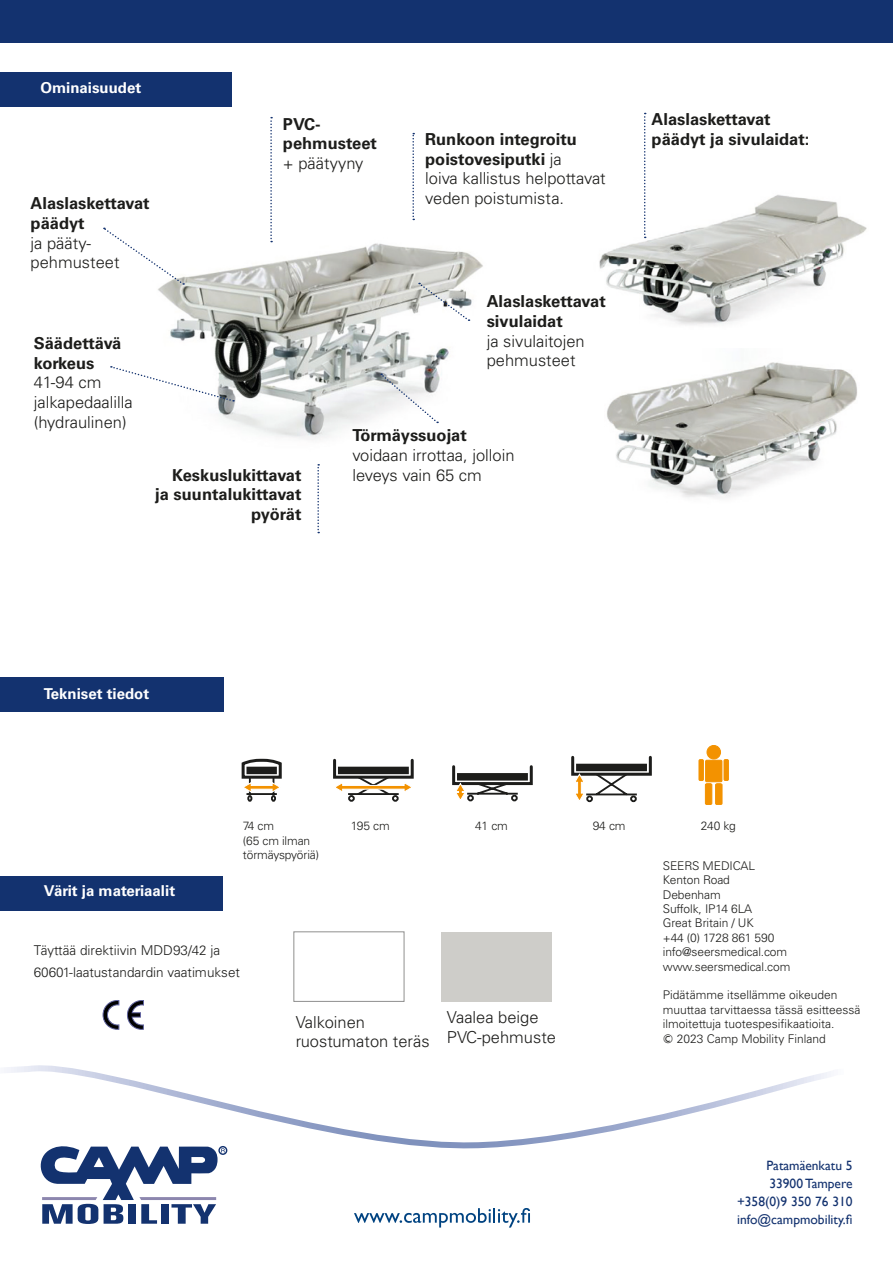
<style>
.page{position:relative;width:893px;height:1263px;background:#fff}
.page>*{position:absolute;margin:0;border:0;box-sizing:border-box;transform-origin:0 0}
.t1{font:700 16.5px/19.8px "Univers LT Std";color:#1d1d1b}
.t2{font:300 16.5px/19.8px "Univers LT Std";color:#1d1d1b}
.t3{font:700 15px "Univers LT Std";color:#fff}
.t4{font:13.5px/18px "Gill Sans";color:#13326f;text-align:right}
.t5{font:300 13.5px/21.6px "Univers LT Std";color:#1d1d1b}
.t6{font:300 12px/14.4px "Univers LT Std";letter-spacing:-.01em;color:#1d1d1b}
.s1{font-weight:300}
.s2{font-family:"Ebrima";font-weight:400}
</style>
<div class="page">
<img style="left:607px;top:362px;width:250px;height:136px">
<img style="left:599px;top:195px;width:268px;height:130px">
<img style="left:158px;top:218px;width:325px;height:222px">
<div style="left:0;top:0;width:893px;height:43px;background:#13326f"></div>
<div style="left:0;top:677px;width:223px;height:34px;background:#13326f"></div>
<div style="left:0;top:876px;width:223px;height:34px;background:#13326f"></div>
<svg style="left:127px;top:1000px;width:17px;height:29px"></svg>
<svg style="left:103px;top:1000px;width:16px;height:29px"></svg>
<div style="left:0;top:72px;width:231px;height:34px;background:#13326f"></div>
<div style="left:218px;top:1146px;width:9px;height:9px;border:1px solid #13326f;border-radius:50%"></div>
<svg style="left:40px;top:1153px;width:185px;height:71px"></svg>
<svg style="left:354px;top:1208px;width:176px;height:19px"></svg>
<div style="left:441px;top:932px;width:110px;height:69px;background:#cecdc9"></div>
<svg style="left:317px;top:464px;width:2px;height:69px"></svg>
<svg style="left:412px;top:133px;width:2px;height:87px"></svg>
<svg style="left:270px;top:117px;width:2px;height:125px"></svg>
<svg style="left:103px;top:227px;width:81px;height:58px"></svg>
<svg style="left:110px;top:365px;width:124px;height:37px"></svg>
<svg style="left:380px;top:373px;width:58px;height:50px"></svg>
<svg style="left:418px;top:282px;width:52px;height:39px"></svg>
<svg style="left:241px;top:758px;width:41px;height:44px"></svg>
<div style="left:348px;top:795px;width:7px;height:7px;border:2px solid #1d1d1b;border-radius:50%"></div>
<div style="left:392px;top:795px;width:7px;height:7px;border:2px solid #1d1d1b;border-radius:50%"></div>
<div style="left:333px;top:759px;width:81px;height:20px;border:3px solid #1d1d1b"></div>
<div style="left:338px;top:767px;width:71px;height:7px;background:#1d1d1b"></div>
<svg style="left:334px;top:775px;width:80px;height:26px"></svg>
<div style="left:452px;top:765px;width:81px;height:20px;border:3px solid #1d1d1b"></div>
<div style="left:457px;top:773px;width:71px;height:7px;background:#1d1d1b"></div>
<svg style="left:454px;top:781px;width:66px;height:21px"></svg>
<div style="left:571px;top:756px;width:81px;height:20px;border:3px solid #1d1d1b"></div>
<div style="left:576px;top:764px;width:71px;height:7px;background:#1d1d1b"></div>
<svg style="left:573px;top:772px;width:66px;height:31px"></svg>
<div style="left:706px;top:760px;width:16px;height:22px;background:#f39200"></div>
<div style="left:705px;top:760px;width:17px;height:22px;border:1px solid #f39200"></div>
<div style="left:707px;top:745px;width:13px;height:14px;background:#f39200;border-radius:50%"></div>
<div style="left:707px;top:745px;width:14px;height:14px;border:1px solid #f39200;border-radius:50%"></div>
<div style="left:699px;top:759px;width:4px;height:22px;border:1px solid #f39200"></div>
<hr style="left:724px;top:759px;width:4px;height:21px;background:#f39200">
<div style="left:724px;top:759px;width:5px;height:22px;border:1px solid #f39200"></div>
<div style="left:705px;top:784px;width:7px;height:20px;background:#f39200;border-radius:2px"></div>
<div style="left:705px;top:783px;width:7px;height:22px;border:1px solid #f39200;border-radius:2px"></div>
<div style="left:716px;top:784px;width:6px;height:21px;background:#f39200;border-radius:2px"></div>
<div style="left:715px;top:783px;width:7px;height:22px;border:1px solid #f39200;border-radius:2px"></div>
<svg style="left:4px;top:1065px;width:827px;height:88px"></svg>
<svg style="left:644px;top:113px;width:2px;height:125px"></svg>
<p class="t3" style="left:40px;top:79px;width:102px">Ominaisuudet</p>
<h1 class="t1" style="left:283px;top:114px;width:96px">PVC&shy;pehmusteet</h1>
<h1 class="t2" style="left:283px;top:153px;width:82px">+ päätyyny</h1>
<h1 class="t1" style="left:425px;top:129px;width:182px">Runkoon integroitu poistovesiputki <span class="s1">ja<br>loiva kallistus helpottavat</span></h1>
<h1 class="t1" style="left:31px;top:193px;width:121px">Alaslaskettavat</h1>
<h1 class="t2" style="left:425px;top:188px;width:140px">veden poistumista.</h1>
<h1 class="t1" style="left:31px;top:213px;width:56px">päädyt</h1>
<h1 class="t2" style="left:31px;top:233px;width:90px">ja pääty&shy;pehmusteet</h1>
<h1 class="t1" style="left:34px;top:333px;width:89px">Säädettävä korkeus</h1>
<h1 class="t2" style="left:34px;top:373px;width:100px">41-94 cm jalkapedaalilla (hydraulinen)</h1>
<h1 class="t1" style="left:155px;top:465px;width:148px;text-align:right">Keskuslukittavat ja suuntalukittavat pyörät</h1>
<h1 class="t1" style="left:487px;top:291px;width:121px">Alaslaskettavat sivulaidat</h1>
<h1 class="t2" style="left:487px;top:331px;width:100px">ja sivulaitojen pehmusteet</h1>
<h1 class="t1" style="left:352px;top:426px;width:116px">Törmäyssuojat</h1>
<h1 class="t2" style="left:352px;top:445px;width:164px">voidaan irrottaa, jolloin leveys vain 65 cm</h1>
<h1 class="t1" style="left:652px;top:109px;width:159px">Alaslaskettavat päädyt ja sivulaidat:</h1>
<p class="t3" style="left:44px;top:684px;width:107px">Tekniset tiedot</p>
<p class="t6" style="left:243px;top:819px;width:33px">74 cm</p>
<p class="t6" style="left:351px;top:819px;width:40px">195 cm</p>
<p class="t6" style="left:475px;top:819px;width:34px">41 cm</p>
<p class="t6" style="left:593px;top:819px;width:34px">94 cm</p>
<p class="t6" style="left:701px;top:819px;width:37px">240 kg</p>
<p class="t6" style="left:243px;top:833px;width:78px">(65 cm ilman törmäyspyöriä)</p>
<p class="t6" style="left:663px;top:858px;width:129px">SEERS MEDICAL<br>Kenton Road<br>Debenham<br>Suffolk, IP14 6LA<br>Great Britain / UK<br>+44 (0) 1728 861 590 info@seersmedical.com www.seersmedical.com</p>
<p class="t6" style="left:663px;top:988px;width:199px">Pidätämme itsellämme oikeuden muuttaa tarvittaessa tässä esitteessä ilmoitettuja tuotespesifikaatioita.<br><span class="s2">©</span> 2023 Camp Mobility Finland</p>
<p class="t3" style="left:44px;top:882px;width:133px">Värit ja materiaalit</p>
<p class="t5" style="left:34px;top:940px;width:208px">Täyttää direktiivin MDD93/42 ja<br>60601-laatustandardin vaatimukset</p>
<h1 class="t2" style="left:447px;top:1007px;width:111px">Vaalea beige<br>PVC-pehmuste</h1>
<h1 class="t2" style="left:296px;top:1012px;width:135px">Valkoinen ruostumaton teräs</h1>
<p class="t4" style="left:737px;top:1156px;width:117px">Patamäenkatu 5<br>33900 Tampere +358(0)9 350 76 310 info@campmobility.fi</p>
</div>
